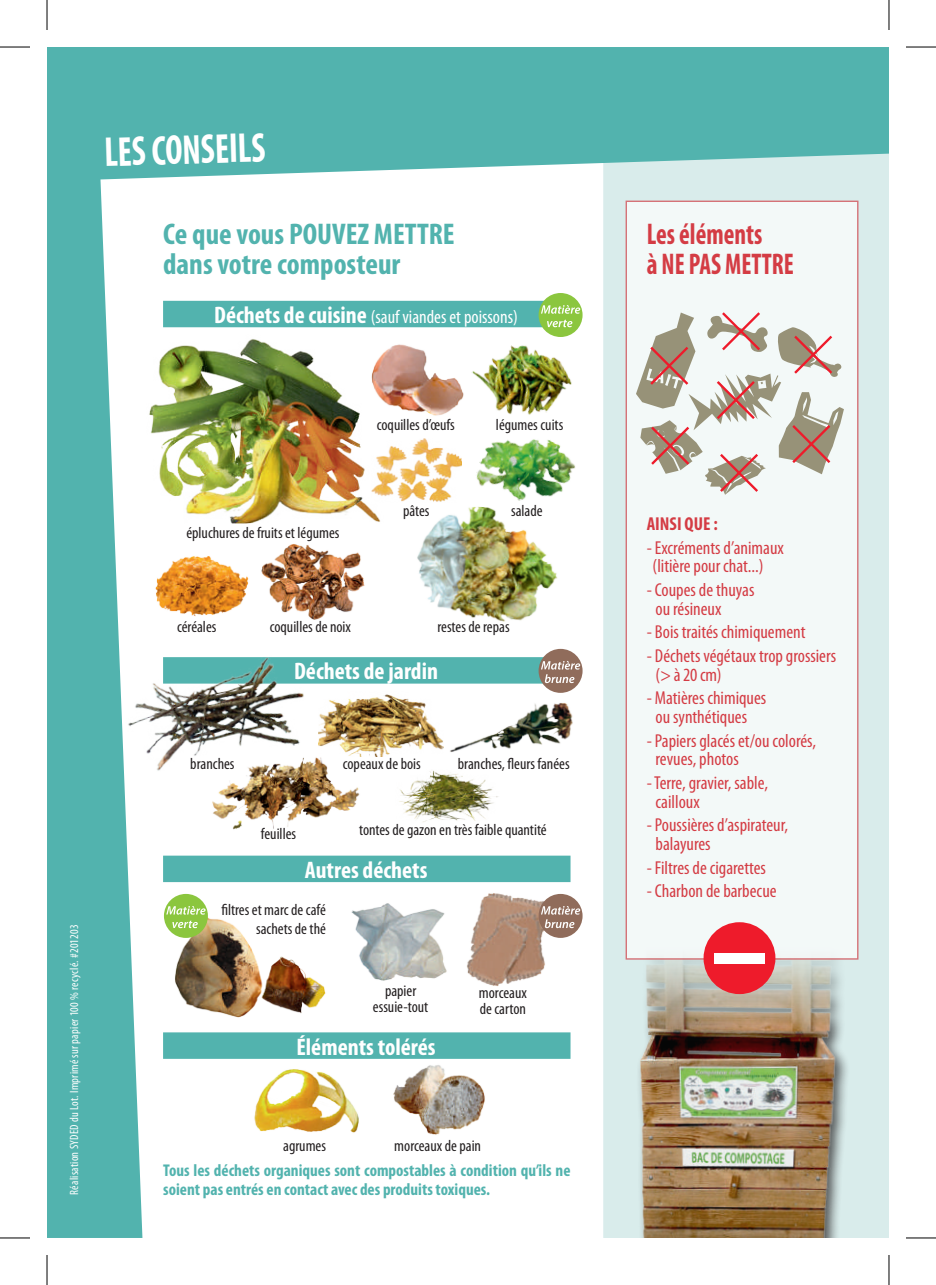
<style>
.page{position:relative;width:936px;height:1285px;background:#fff}
.page>*{position:absolute;margin:0;border:0;box-sizing:border-box;transform-origin:0 0}
.t1{font:700 condensed 42px "Myriad Pro";color:#fff;scale:.85 1}
.t2{font:700 condensed 30px/30px "Myriad Pro";color:#52b3ae}
.t3{font:700 condensed 30px/30px "Myriad Pro";color:#d43c44;scale:.85 1}
.t4{font:700 condensed 24px "Myriad Pro";color:#fff}
.t5{font:condensed 18.8px/18.8px "Myriad Pro";color:#d43c44}
.t6{font:condensed 18.8px "Myriad Pro";color:#fff}
.t7{font:700 condensed 18.8px "Myriad Pro";color:#d43c44}
.t8{font:700 condensed 17px/18.8px "Myriad Pro";color:#52b3ae}
.t9{font:condensed 16px/16px "Myriad Pro";color:#231f20}
.t10{font:condensed 12px "Myriad Pro";letter-spacing:.02em;color:#fff}
.s1{font-weight:700;font-size:24px}
</style>
<div class="page">
<div style="left:603px;top:131px;width:286px;height:1107px;background:#d9eceb"></div>
<img style="left:625px;top:934px;width:226px;height:304px">
<div style="left:163px;top:301px;width:407px;height:26px;background:#52b3ae"></div>
<div style="left:163px;top:657px;width:407px;height:26px;background:#52b3ae"></div>
<div style="left:163px;top:855px;width:407px;height:27px;background:#52b3ae"></div>
<div style="left:163px;top:1032px;width:407px;height:27px;background:#52b3ae"></div>
<img style="left:467px;top:893px;width:84px;height:93px">
<img style="left:351px;top:903px;width:96px;height:78px">
<img style="left:384px;top:344px;width:80px;height:72px">
<img style="left:384px;top:439px;width:78px;height:63px">
<img style="left:471px;top:333px;width:101px;height:82px">
<img style="left:155px;top:556px;width:94px;height:61px">
<img style="left:261px;top:544px;width:104px;height:76px">
<img style="left:399px;top:770px;width:99px;height:52px">
<img style="left:172px;top:917px;width:154px;height:101px">
<div style="left:539px;top:293px;width:44px;height:44px;background:#8bc63e;border-radius:50%"></div>
<svg style="left:547px;top:320px;width:25px;height:7px"></svg>
<svg style="left:541px;top:305px;width:39px;height:9px"></svg>
<div style="left:539px;top:649px;width:44px;height:44px;background:#906c5b;border-radius:50%"></div>
<svg style="left:541px;top:661px;width:39px;height:22px"></svg>
<div style="left:539px;top:894px;width:44px;height:44px;background:#906c5b;border-radius:50%"></div>
<svg style="left:541px;top:906px;width:39px;height:22px"></svg>
<img style="left:450px;top:703px;width:123px;height:49px">
<img style="left:212px;top:756px;width:149px;height:74px">
<img style="left:326px;top:694px;width:118px;height:62px">
<img style="left:142px;top:657px;width:184px;height:118px">
<img style="left:254px;top:1069px;width:105px;height:64px">
<img style="left:149px;top:339px;width:235px;height:184px">
<img style="left:393px;top:1065px;width:92px;height:70px">
<img style="left:417px;top:507px;width:141px;height:115px">
<img style="left:472px;top:439px;width:104px;height:75px">
<svg style="left:47px;top:181px;width:95px;height:1057px;fill:#52b3ae"></svg>
<svg style="left:47px;top:47px;width:842px;height:134px;background:#61b9b5"></svg>
<div style="left:626px;top:201px;width:232px;height:758px;background:#f3f9f8;border:1px solid #d43c44"></div>
<div style="left:703px;top:922px;width:72px;height:72px;background:#ee1b2b;border-radius:50%"></div>
<div style="left:714px;top:953px;width:50px;height:10px;background:#fff"></div>
<svg style="left:636px;top:312px;width:208px;height:183px"></svg>
<div style="left:164px;top:894px;width:44px;height:44px;background:#8bc63e;border-radius:50%"></div>
<svg style="left:172px;top:920px;width:26px;height:8px"></svg>
<svg style="left:166px;top:906px;width:40px;height:8px"></svg>
<hr style="left:0;top:47px;width:30px;height:1px;background:#000">
<hr style="left:906px;top:47px;width:30px;height:1px;background:#000">
<hr style="left:0;top:1237px;width:30px;height:1px;background:#000">
<hr style="left:906px;top:1237px;width:30px;height:1px;background:#000">
<hr style="left:47px;top:0;width:1px;height:30px;background:#000">
<hr style="left:47px;top:1255px;width:1px;height:30px;background:#000">
<hr style="left:889px;top:0;width:1px;height:30px;background:#000">
<hr style="left:889px;top:1255px;width:1px;height:30px;background:#000">
<h1 class="t1" style="left:103px;top:126px;width:191px;rotate:-2deg">LES CONSEILS</h1>
<h2 class="t2" style="left:163px;top:218px;width:293px">Ce que vous POUVEZ METTRE dans votre composteur</h2>
<p class="t6" style="left:214px;top:305px;width:305px"><span class="s1">Déchets de cuisine</span> (sauf viandes et poissons)</p>
<p class="t10" style="left:67px;top:1194px;width:272px;rotate:-90deg">Réalisation SYDED du Lot. Imprimé sur papier 100 % recyclé. #201203</p>
<p class="t9" style="left:186px;top:525px;width:155px">épluchures de fruits et légumes</p>
<p class="t9" style="left:377px;top:416px;width:79px">coquilles d’œufs</p>
<p class="t9" style="left:403px;top:502px;width:28px">pâtes</p>
<p class="t9" style="left:496px;top:416px;width:69px">légumes cuits</p>
<p class="t9" style="left:511px;top:502px;width:33px">salade</p>
<p class="t9" style="left:177px;top:618px;width:41px">céréales</p>
<p class="t9" style="left:270px;top:618px;width:83px">coquilles de noix</p>
<p class="t9" style="left:437px;top:618px;width:74px">restes de repas</p>
<p class="t4" style="left:294px;top:656px;width:145px">Déchets de jardin</p>
<p class="t9" style="left:190px;top:755px;width:46px">branches</p>
<p class="t9" style="left:343px;top:755px;width:79px">copeaux de bois</p>
<p class="t9" style="left:458px;top:755px;width:113px">branches, fleurs fanées</p>
<p class="t9" style="left:261px;top:825px;width:37px">feuilles</p>
<p class="t9" style="left:359px;top:822px;width:189px">tontes de gazon en très faible quantité</p>
<p class="t4" style="left:305px;top:855px;width:124px">Autres déchets</p>
<p class="t9" style="left:221px;top:899px;width:106px;line-height:19.2px;text-align:right">filtres et marc de café sachets de thé</p>
<p class="t9" style="left:373px;top:982px;width:57px;text-align:center">papier essuie-tout</p>
<p class="t4" style="left:296px;top:1031px;width:141px">Éléments tolérés</p>
<p class="t9" style="left:479px;top:984px;width:49px">morceaux de carton</p>
<p class="t9" style="left:283px;top:1138px;width:44px">agrumes</p>
<p class="t9" style="left:394px;top:1137px;width:88px">morceaux de pain</p>
<p class="t8" style="left:163px;top:1161px;width:409px">Tous les déchets organiques sont compostables à condition qu’ils ne soient pas entrés en contact avec des produits toxiques.</p>
<h2 class="t3" style="left:647px;top:218px;width:175px">Les éléments<br>à NE PAS METTRE</h2>
<p class="t7" style="left:647px;top:512px;width:73px">AINSI QUE :</p>
<p class="t5" style="left:653px;top:538px;width:133px;text-indent:-6px">- Excréments d’animaux (litière pour chat...)</p>
<p class="t5" style="left:655px;top:580px;width:100px;text-indent:-9px">- Coupes de thuyas ou résineux</p>
<p class="t5" style="left:647px;top:622px;width:160px">- Bois traités chimiquement</p>
<p class="t5" style="left:655px;top:646px;width:182px;text-indent:-9px">- Déchets végétaux trop grossiers (&gt; à 20 cm)</p>
<p class="t5" style="left:647px;top:688px;width:121px;text-align:center">- Matières chimiques ou synthétiques</p>
<p class="t5" style="left:655px;top:731px;width:162px;text-indent:-9px">- Papiers glacés et/ou colorés, revues, photos</p>
<p class="t5" style="left:655px;top:773px;width:114px;text-indent:-9px">- Terre, gravier, sable, cailloux</p>
<p class="t5" style="left:655px;top:815px;width:134px;text-indent:-9px">- Poussières d’aspirateur, balayures</p>
<p class="t5" style="left:647px;top:858px;width:121px">- Filtres de cigarettes</p>
<p class="t5" style="left:647px;top:881px;width:131px">- Charbon de barbecue</p>
</div>
